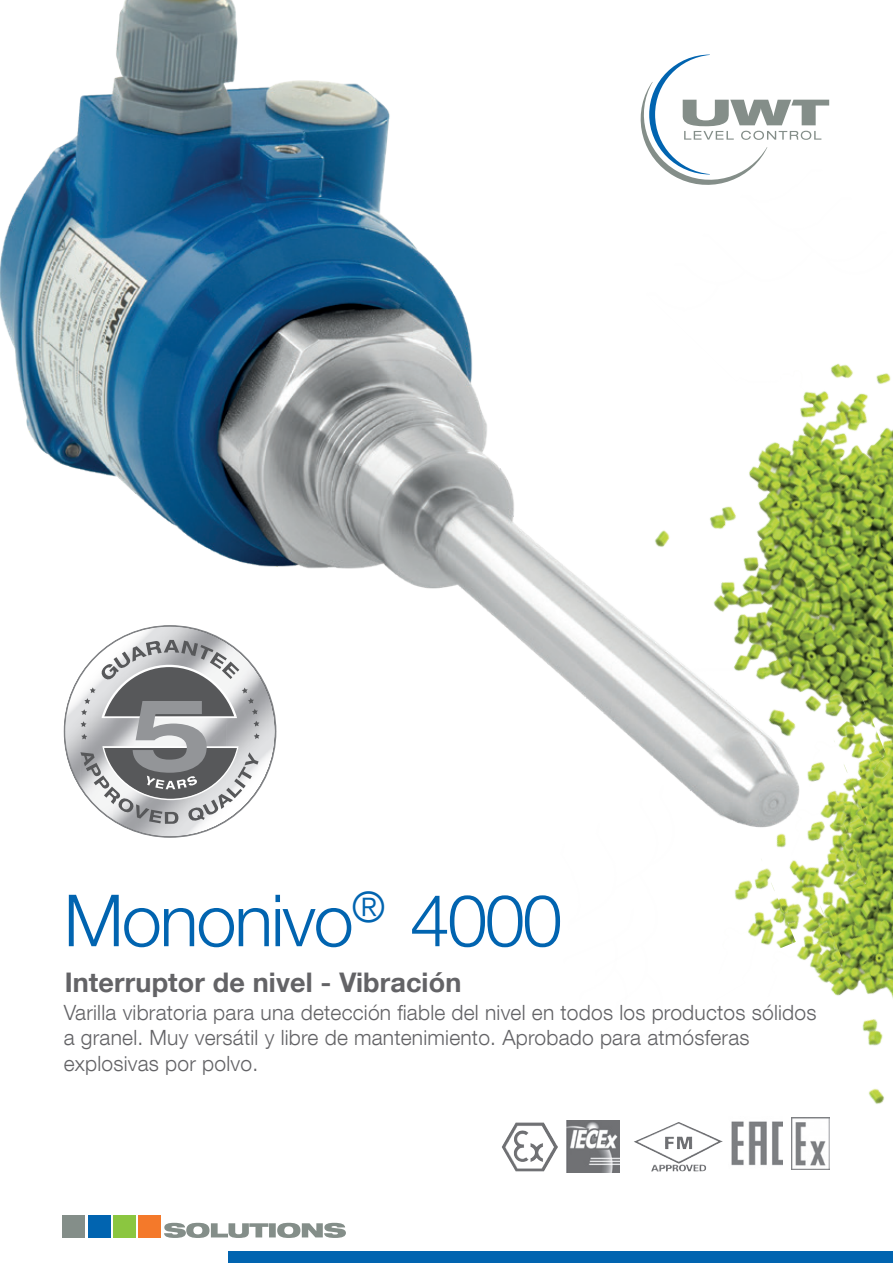
<style>
.page{position:relative;width:893px;height:1263px;background:#fff}
.page>*{position:absolute;margin:0;border:0;box-sizing:border-box;transform-origin:0 0}
.t1{font:300 72px "Helvetica Neue LT Com";letter-spacing:-.03em;color:#0164b0}
.t2{font:700 27px "Helvetica Neue LT Com";letter-spacing:.005em;color:#636366}
.t3{font:300 21px/25.5px "Helvetica Neue LT Com";letter-spacing:.01em;color:#636366}
</style>
<div class="page">
<img style="left:0;top:0;width:830px;height:739px">
<svg style="left:631px;top:55px;width:198px;height:87px"></svg>
<div style="left:63px;top:1216px;width:22px;height:22px;background:#848e89"></div>
<div style="left:88px;top:1216px;width:22px;height:22px;background:#0164b0"></div>
<div style="left:113px;top:1216px;width:23px;height:22px;background:#8bc640"></div>
<div style="left:139px;top:1216px;width:22px;height:22px;background:#f4792a"></div>
<svg style="left:164px;top:1223px;width:182px;height:15px"></svg>
<div style="left:229px;top:1251px;width:664px;height:12px;background:#0164b0"></div>
<img style="left:530px;top:894px;width:363px;height:279px">
<img style="left:465px;top:142px;width:428px;height:752px">
<img style="left:555px;top:856px;width:241px;height:171px">
<img style="left:502px;top:1122px;width:14px;height:35px">
<img style="left:566px;top:1120px;width:53px;height:53px">
<img style="left:656px;top:1122px;width:23px;height:10px">
<img style="left:772px;top:670px;width:115px;height:118px">
<img style="left:730px;top:880px;width:115px;height:118px">
<img style="left:754px;top:738px;width:114px;height:59px">
<img style="left:754px;top:797px;width:114px;height:118px">
<img style="left:729px;top:1117px;width:54px;height:53px">
<img style="left:792px;top:1117px;width:37px;height:52px">
<svg style="left:64px;top:626px;width:211px;height:211px"></svg>
<p class="t1" style="left:64px;top:876px;width:500px">Mononivo<sup>®</sup> 4000</p>
<p class="t2" style="left:65px;top:965px;width:398px">Interruptor de nivel - Vibración</p>
<p class="t3" style="left:64px;top:999px;width:754px">Varilla vibratoria para una detección fiable del nivel en todos los productos sólidos a granel. Muy versátil y libre de mantenimiento. Aprobado para atmósferas explosivas por polvo.</p>
</div>
